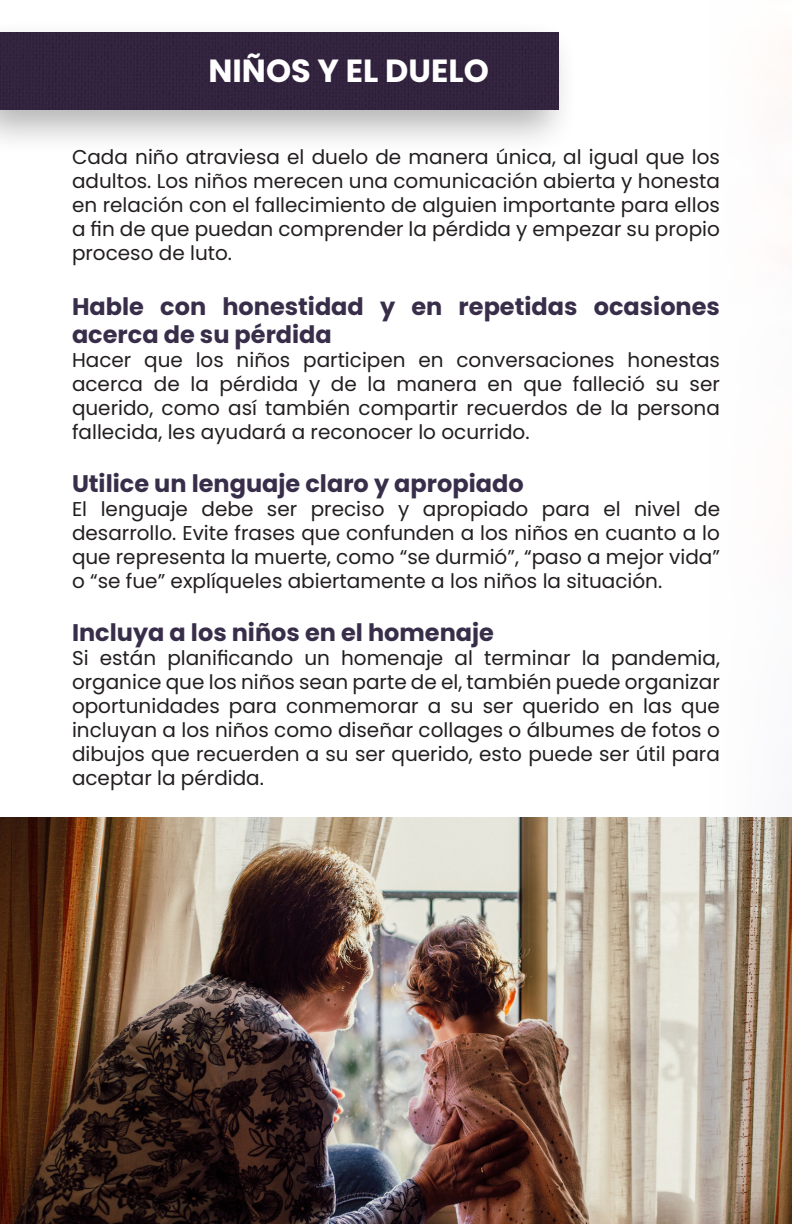
<style>
.page{position:relative;width:792px;height:1224px;background:#fff}
.page>*{position:absolute;margin:0;border:0;box-sizing:border-box;transform-origin:0 0}
.t1{font:700 32px "Poppins";color:#fff}
.t2{font:700 24px/28.8px "Poppins";color:#382e4a}
.t3{font:20px/24px "Poppins";color:#231f20;text-align:justify}
</style>
<div class="page">
<div style="left:0;top:19px;width:578px;height:137px;background:#231f20;opacity:.33"></div>
<div style="left:0;top:33px;width:559px;height:76px;background:#33243f"></div>
<img style="left:0;top:818px;width:792px;height:406px">
<p class="t1" style="left:208px;top:52px;width:282px">NIÑOS Y EL DUELO</p>
<p class="t3" style="left:72px;top:145px;width:650px">Cada niño atraviesa el duelo de manera única, al igual que los adultos. Los niños merecen una comunicación abierta y honesta en relación con el fallecimiento de alguien importante para ellos a fin de que puedan comprender la pérdida y empezar su propio proceso de luto.</p>
<p class="t2" style="left:72px;top:292px;width:649px">Hable con honestidad y en repetidas ocasiones acerca de su pérdida</p>
<p class="t3" style="left:72px;top:349px;width:650px">Hacer que los niños participen en conversaciones honestas acerca de la pérdida y de la manera en que falleció su ser querido, como así también compartir recuerdos de la persona fallecida, les ayudará a reconocer lo ocurrido.</p>
<p class="t2" style="left:72px;top:470px;width:453px">Utilice un lenguaje claro y apropiado</p>
<p class="t3" style="left:72px;top:497px;width:650px">El lenguaje debe ser preciso y apropiado para el nivel de desarrollo. Evite frases que confunden a los niños en cuanto a lo que representa la muerte, como “se durmió”, “paso a mejor vida” o “se fue” explíqueles abiertamente a los niños la situación.</p>
<p class="t2" style="left:72px;top:618px;width:423px">Incluya a los niños en el homenaje</p>
<p class="t3" style="left:72px;top:646px;width:650px">Si están planificando un homenaje al terminar la pandemia, organice que los niños sean parte de el, también puede organizar oportunidades para conmemorar a su ser querido en las que incluyan a los niños como diseñar collages o álbumes de fotos o dibujos que recuerden a su ser querido, esto puede ser útil para aceptar la pérdida.</p>
</div>
